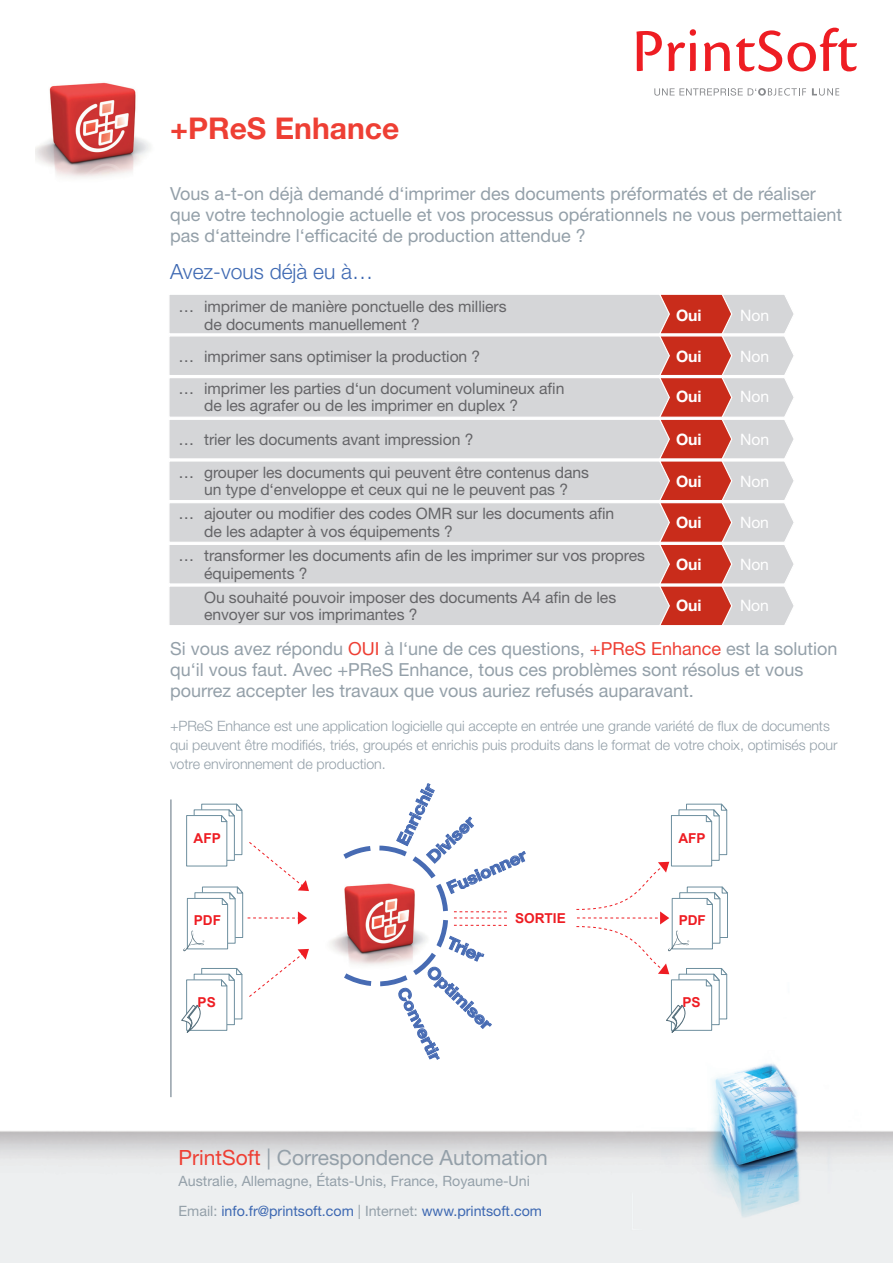
<style>
.page{position:relative;width:893px;height:1263px;background:#fff}
.page>*{position:absolute;margin:0;border:0;box-sizing:border-box;transform-origin:0 0}
.t1{font:700 30px "Helvetica Neue LT Pro";color:#ee3f34}
.t2{font:21px "Helvetica Neue LT Pro";color:#94a0a9}
.t3{font:300 21px "Helvetica Neue LT Pro";color:#3d68b2}
.t4{font:18px/21px "Helvetica Neue LT Pro";color:#94a0a9}
.t5{font:700 16.35px "Helvetica Neue LT Pro";color:#476bb3;scale:1.11 1}
.t6{font:15.75px/33.3px "Helvetica Neue LT Pro";letter-spacing:-.005em;color:#656568}
.t7{font:700 15.75px "Helvetica Neue LT Pro";letter-spacing:-.005em;color:#fff}
.t8{font:15.75px "Helvetica Neue LT Pro";letter-spacing:-.005em;color:#fff}
.t9{font:300 14.25px/18.8px "Helvetica Neue LT Pro";letter-spacing:-.005em;color:#94a0a9}
.t10{font:14.25px/29.5px "Helvetica Neue LT Pro";color:#94a0a9}
.t11{font:700 13.65px "Arial";color:#ee1d23}
.s1{color:#ee3f34}
.s2{color:#3d68b2}
</style>
<div class="page">
<svg style="left:169px;top:294px;width:625px;height:332px;background:#d7caca"></svg>
<img style="left:36px;top:82px;width:114px;height:96px">
<img style="left:0;top:1063px;width:893px;height:200px">
<svg style="left:636px;top:31px;width:60px;height:40px"></svg>
<div style="left:690px;top:29px;width:6px;height:7px;background:#ee1d23;border-radius:50%"></div>
<svg style="left:704px;top:42px;width:26px;height:29px"></svg>
<svg style="left:736px;top:28px;width:121px;height:44px"></svg>
<svg style="left:812px;top:88px;width:27px;height:8px"></svg>
<svg style="left:654px;top:88px;width:152px;height:8px"></svg>
<svg style="left:181px;top:803px;width:128px;height:230px"></svg>
<svg style="left:576px;top:803px;width:152px;height:230px"></svg>
<svg style="left:338px;top:783px;width:188px;height:277px"></svg>
<hr style="left:170px;top:799px;width:2px;height:298px;background:#94a0a9">
<h1 class="t1" style="left:170px;top:109px;width:231px">+PReS Enhance</h1>
<p class="t4" style="left:170px;top:183px;width:674px">Vous a-t-on déjà demandé d‘imprimer des documents préformatés et de réaliser que votre technologie actuelle et vos processus opérationnels ne vous permettaient pas d‘atteindre l‘efficacité de production attendue ?</p>
<h2 class="t3" style="left:170px;top:258px;width:205px">Avez-vous déjà eu à…</h2>
<p class="t6" style="left:204px;top:297px;width:304px;line-height:17.7px;text-indent:-26px">… imprimer de manière ponctuelle des milliers de documents manuellement ?</p>
<p class="t6" style="left:179px;top:340px;width:387px;line-height:32px">… imprimer sans optimiser la production ?<br>… imprimer les parties d‘un document volumineux afin</p>
<p class="t6" style="left:179px;top:389px;width:412px;text-indent:26px">de les agrafer ou de les imprimer en duplex ?<br>… trier les documents avant impression ?<br>… grouper les documents qui peuvent être contenus dans</p>
<p class="t6" style="left:179px;top:477px;width:437px;line-height:24px;text-indent:26px">un type d‘enveloppe et ceux qui ne le peuvent pas ?<br>… ajouter ou modifier des codes OMR sur les documents afin</p>
<p class="t6" style="left:179px;top:519px;width:468px;line-height:24px;text-indent:26px">de les adapter à vos équipements ?<br>… transformer les documents afin de les imprimer sur vos propres</p>
<p class="t6" style="left:204px;top:561px;width:414px;line-height:23.7px">équipements ?<br>Ou souhaité pouvoir imposer des documents A4 afin de les</p>
<p class="t6" style="left:204px;top:598px;width:215px">envoyer sur vos imprimantes ?</p>
<p class="t7" style="left:676px;top:305px;width:27px">Oui</p>
<p class="t8" style="left:740px;top:305px;width:31px">Non</p>
<p class="t7" style="left:676px;top:346px;width:27px">Oui</p>
<p class="t8" style="left:740px;top:346px;width:31px">Non</p>
<p class="t7" style="left:676px;top:387px;width:27px">Oui</p>
<p class="t8" style="left:740px;top:387px;width:31px">Non</p>
<p class="t7" style="left:676px;top:429px;width:27px">Oui</p>
<p class="t8" style="left:740px;top:430px;width:31px">Non</p>
<p class="t7" style="left:676px;top:471px;width:27px">Oui</p>
<p class="t8" style="left:740px;top:471px;width:31px">Non</p>
<p class="t7" style="left:676px;top:513px;width:27px">Oui</p>
<p class="t8" style="left:740px;top:513px;width:31px">Non</p>
<p class="t7" style="left:676px;top:554px;width:27px">Oui</p>
<p class="t8" style="left:740px;top:555px;width:31px">Non</p>
<p class="t7" style="left:676px;top:596px;width:27px">Oui</p>
<p class="t8" style="left:740px;top:596px;width:31px">Non</p>
<p class="t4" style="left:170px;top:638px;width:669px">Si vous avez répondu <span class="s1">OUI</span> à l‘une de ces questions, <span class="s1">+PReS Enhance</span> est la solution qu‘il vous faut. Avec +PReS Enhance, tous ces problèmes sont résolus et vous pourrez accepter les travaux que vous auriez refusés auparavant.</p>
<p class="t9" style="left:170px;top:716px;width:669px">+PReS Enhance est une application logicielle qui accepte en entrée une grande variété de flux de documents qui peuvent être modifiés, triés, groupés et enrichis puis produits dans le format de votre choix, optimisés pour votre environnement de production.</p>
<p class="t11" style="left:194px;top:829px;width:29px">AFP</p>
<p class="t11" style="left:194px;top:911px;width:29px">PDF</p>
<p class="t11" style="left:198px;top:993px;width:20px">PS</p>
<p class="t5" style="left:392px;top:840px;width:61px;rotate:-64deg">Enrichir</p>
<p class="t5" style="left:423px;top:852px;width:54px;rotate:-44deg">Diviser</p>
<p class="t5" style="left:444px;top:879px;width:78px;rotate:-24deg">Fusionner</p>
<p class="t5" style="left:452px;top:932px;width:36px;rotate:24deg">Trier</p>
<p class="t5" style="left:437px;top:961px;width:77px;rotate:44deg">Optimiser</p>
<p class="t5" style="left:411px;top:984px;width:73px;rotate:64deg">Convertir</p>
<p class="t11" style="left:515px;top:909px;width:52px">SORTIE</p>
<h2 class="t2" style="left:179px;top:1145px;width:371px"><span class="s1">PrintSoft</span> | Correspondence Automation</h2>
<p class="t10" style="left:179px;top:1166px;width:365px">Australie, Allemagne, États-Unis, France, Royaume-Uni<br>Email: <span class="s2">info.fr@printsoft.com</span> | Internet: <span class="s2">www.printsoft.com</span></p>
<p class="t11" style="left:678px;top:829px;width:29px">AFP</p>
<p class="t11" style="left:679px;top:911px;width:29px">PDF</p>
<p class="t11" style="left:682px;top:993px;width:20px">PS</p>
</div>
